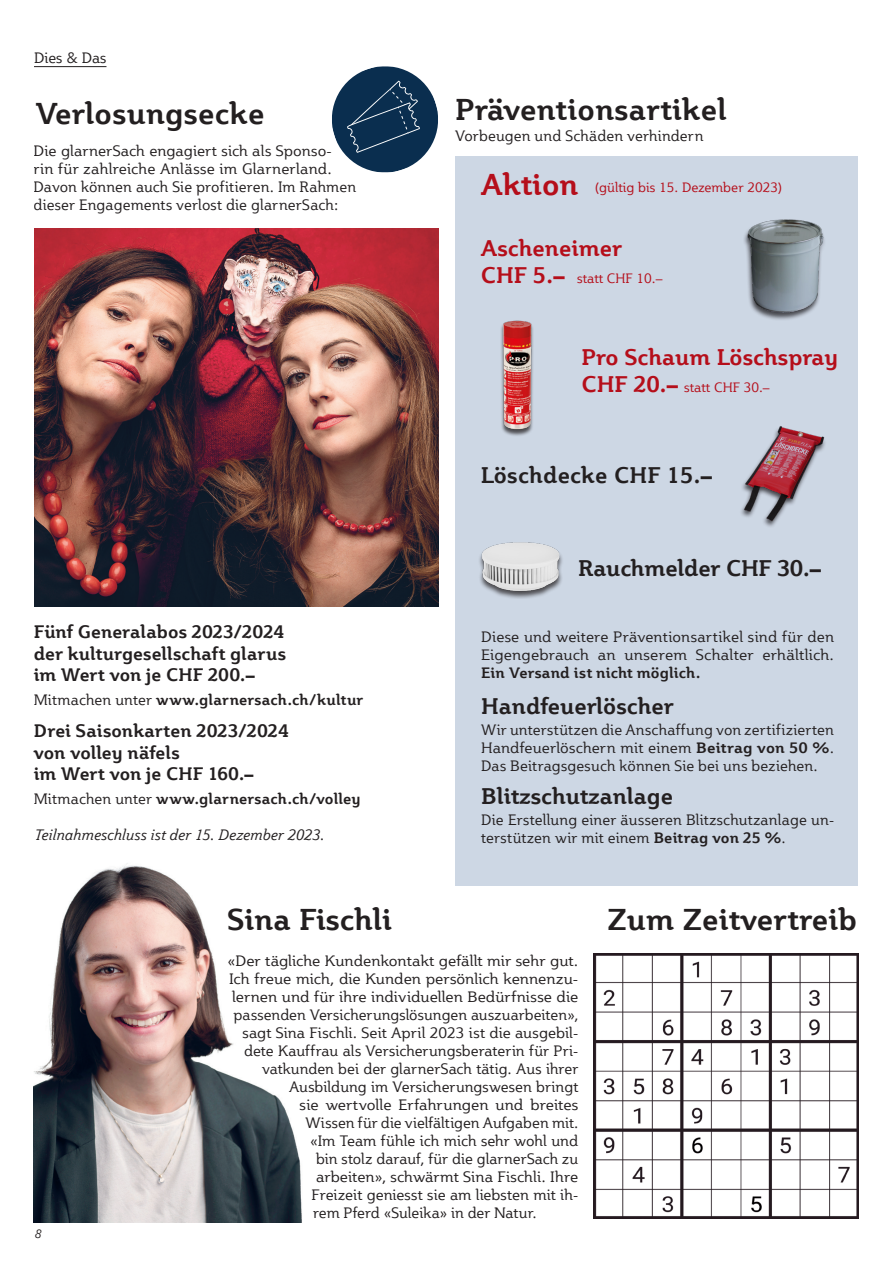
<style>
.page{position:relative;width:893px;height:1263px;background:#fff}
.page>*{position:absolute;margin:0;border:0;box-sizing:border-box;transform-origin:0 0}
.t1{font:700 30px "Plume";letter-spacing:.01em;color:#231f20}
.t2{font:700 30px "Plume";color:#b50e1a}
.t3{font:700 22.5px "Plume";color:#231f20}
.t4{font:700 22.5px "Plume";color:#b50e1a}
.t5{font:700 18px/21.6px "Plume";letter-spacing:.005em;color:#231f20;text-align:justify}
.t6{font:15px/18px "Plume";letter-spacing:.005em;color:#231f20}
.t7{font:15px "Plume";letter-spacing:.005em;color:#231f20;scale:1.05 1}
.t8{font:700 15px "Plume";letter-spacing:.01em;color:#231f20}
.t9{font:italic 15px "Plume";letter-spacing:.005em;color:#231f20}
.t10{font:15px "Plume";letter-spacing:.005em;color:#231f20;scale:1.04 1}
.t11{font:13.5px "Plume";color:#b50e1a}
.t12{font:italic 12px "Plume";color:#231f20}
.s1{font-weight:400}
.s2{font-weight:700;font-size:22.5px}
.s3{font-weight:700}
</style>
<div class="page">
<div style="left:455px;top:156px;width:402px;height:729px;background:#cbd5e3"></div>
<img style="left:594px;top:953px;width:265px;height:266px">
<img style="left:34px;top:228px;width:404px;height:378px">
<div style="left:478px;top:542px;width:86px;height:57px;background:#231f20;opacity:.75"></div>
<img style="left:482px;top:542px;width:78px;height:49px">
<img style="left:742px;top:426px;width:83px;height:97px">
<div style="left:743px;top:220px;width:83px;height:101px;background:#231f20;opacity:.75"></div>
<img style="left:743px;top:219px;width:82px;height:99px">
<div style="left:500px;top:321px;width:34px;height:115px;background:#231f20;opacity:.75"></div>
<img style="left:500px;top:320px;width:34px;height:110px">
<hr style="left:34px;top:66px;width:72px;height:1px;background:#231f20">
<svg style="left:332px;top:66px;width:106px;height:106px"></svg>
<img style="left:33px;top:863px;width:269px;height:360px">
<p class="t6" style="left:34px;top:48px;width:74px">Dies &amp; Das</p>
<h1 class="t1" style="left:36px;top:95px;width:230px">Verlosungsecke</h1>
<p class="t6" style="left:34px;top:142px;width:324px">Die glarnerSach engagiert sich als Sponso-<br>rin für zahlreiche Anlässe im Glarnerland.<br>Davon können auch Sie profitieren. Im Rahmen dieser Engagements verlost die glarnerSach:</p>
<p class="t5" style="left:34px;top:620px;width:254px">Fünf Generalabos 2023/2024 der kulturgesellschaft glarus im Wert von je CHF 200.–</p>
<p class="t8" style="left:34px;top:690px;width:331px"><span class="s1">Mitmachen unter</span> www.glarnersach.ch/kultur</p>
<p class="t5" style="left:34px;top:719px;width:257px;text-align:left">Drei Saisonkarten 2023/2024 von volley näfels<br>im Wert von je CHF 160.–</p>
<p class="t8" style="left:34px;top:789px;width:328px"><span class="s1">Mitmachen unter</span> www.glarnersach.ch/volley</p>
<p class="t9" style="left:34px;top:825px;width:292px">Teilnahmeschluss ist der 15. Dezember 2023.</p>
<h1 class="t1" style="left:227px;top:900px;width:166px">Sina Fischli</h1>
<h1 class="t1" style="left:455px;top:90px;width:273px">Präventionsartikel</h1>
<p class="t6" style="left:455px;top:127px;width:250px">Vorbeugen und Schäden verhindern</p>
<h1 class="t2" style="left:481px;top:165px;width:99px">Aktion</h1>
<p class="t11" style="left:595px;top:179px;width:188px">(gültig bis 15. Dezember 2023)</p>
<h2 class="t4" style="left:481px;top:233px;width:143px">Ascheneimer</h2>
<p class="t11" style="left:481px;top:270px;width:183px"><span class="s2">CHF 5.–</span> statt CHF 10.–</p>
<h2 class="t4" style="left:581px;top:343px;width:258px">Pro Schaum Löschspray</h2>
<p class="t11" style="left:581px;top:379px;width:190px"><span class="s2">CHF 20.–</span> statt CHF 30.–</p>
<h2 class="t3" style="left:481px;top:461px;width:233px">Löschdecke CHF 15.–</h2>
<h2 class="t3" style="left:578px;top:554px;width:244px">Rauchmelder CHF 30.–</h2>
<p class="t6" style="left:481px;top:628px;width:355px">Diese und weitere Präventionsartikel sind für den<br>Eigengebrauch an unserem Schalter erhältlich.</p>
<p class="t8" style="left:481px;top:663px;width:221px">Ein Versand ist nicht möglich.</p>
<h2 class="t3" style="left:481px;top:692px;width:194px">Handfeuerlöscher</h2>
<p class="t6" style="left:481px;top:721px;width:355px;text-align:justify">Wir unterstützen die Anschaffung von zertifizierten Handfeuerlöschern mit einem <span class="s3">Beitrag von 50 %</span>.<br>Das Beitragsgesuch können Sie bei uns beziehen.</p>
<h2 class="t3" style="left:481px;top:782px;width:193px">Blitzschutzanlage</h2>
<p class="t6" style="left:481px;top:811px;width:354px">Die Erstellung einer äusseren Blitzschutzanlage un&shy;terstützen wir mit einem <span class="s3">Beitrag von 25 %</span>.</p>
<h1 class="t1" style="left:608px;top:900px;width:251px">Zum Zeitvertreib</h1>
<p class="t12" style="left:34px;top:1226px;width:8px">8</p>
<p class="t7" style="left:228px;top:952px;width:336px">«Der tägliche Kundenkontakt gefällt mir sehr gut.</p>
<p class="t7" style="left:229px;top:970px;width:334px">Ich freue mich, die Kunden persönlich kennenzu-</p>
<p class="t7" style="left:232px;top:988px;width:331px">lernen und für ihre individuellen Bedürfnisse die</p>
<p class="t6" style="left:234px;top:1006px;width:346px">passenden Versicherungslösungen auszuarbeiten»,</p>
<p class="t6" style="left:243px;top:1024px;width:337px">sagt Sina Fischli. Seit April 2023 ist die ausgebil-</p>
<p class="t6" style="left:244px;top:1042px;width:336px">dete Kauffrau als Versicherungsberaterin für Pri-</p>
<p class="t6" style="left:262px;top:1060px;width:318px">vatkunden bei der glarnerSach tätig. Aus ihrer</p>
<p class="t6" style="left:289px;top:1078px;width:291px">Ausbildung im Versicherungswesen bringt</p>
<p class="t7" style="left:300px;top:1096px;width:267px">sie wertvolle Erfahrungen und breites</p>
<p class="t6" style="left:306px;top:1114px;width:274px">Wissen für die vielfältigen Aufgaben mit.</p>
<p class="t6" style="left:310px;top:1132px;width:270px">«Im Team fühle ich mich sehr wohl und</p>
<p class="t6" style="left:316px;top:1150px;width:264px">bin stolz darauf, für die glarnerSach zu</p>
<p class="t10" style="left:316px;top:1168px;width:254px">arbeiten», schwärmt Sina Fischli. Ihre</p>
<p class="t6" style="left:312px;top:1186px;width:268px">Freizeit geniesst sie am liebsten mit ih-</p>
<p class="t6" style="left:313px;top:1204px;width:225px">rem Pferd «Suleika» in der Natur.</p>
</div>
